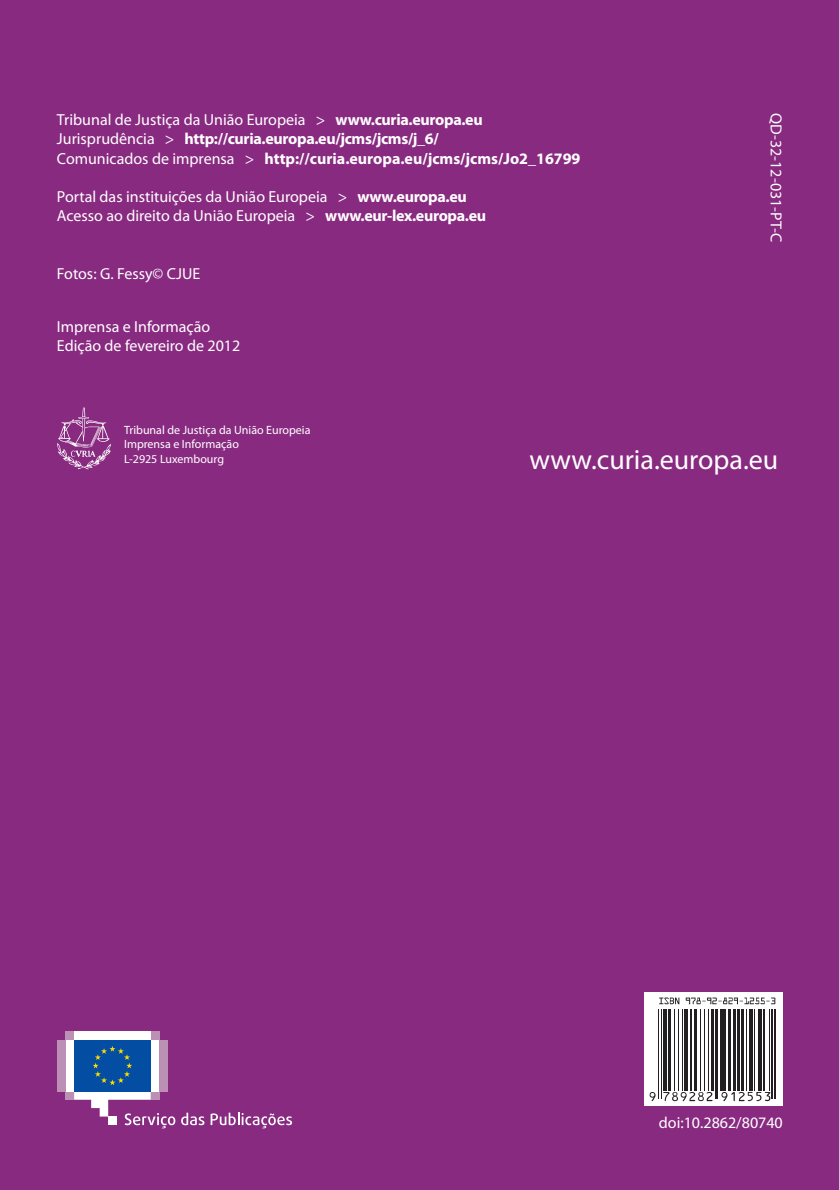
<style>
.page{position:relative;width:840px;height:1190px;background:#fff}
.page>*{position:absolute;margin:0;border:0;box-sizing:border-box;transform-origin:0 0}
.t1{font:28px "Myriad Pro";color:#fff}
.t2{font:16px/19.2px "Myriad Pro";color:#fff}
.t3{font:700 16px/19.2px "Myriad Pro";color:#fff}
.t4{font:12px/14.4px "Myriad Pro";color:#fff}
.s1{font-weight:400}
.s2{font-weight:700}
</style>
<div class="page">
<div style="left:0;top:0;width:839px;height:1190px;background:#892a81"></div>
<svg style="left:57px;top:408px;width:54px;height:61px;background:#9d4e96"></svg>
<div style="left:644px;top:992px;width:139px;height:113px;background:#fff"></div>
<hr style="left:658px;top:1009px;width:1px;height:89px;background:#231f20">
<hr style="left:661px;top:1009px;width:1px;height:89px;background:#231f20">
<hr style="left:663px;top:1009px;width:4px;height:82px;background:#231f20">
<hr style="left:668px;top:1009px;width:2px;height:82px;background:#231f20">
<hr style="left:674px;top:1009px;width:1px;height:82px;background:#231f20">
<hr style="left:678px;top:1009px;width:1px;height:82px;background:#231f20">
<hr style="left:682px;top:1009px;width:1px;height:82px;background:#231f20">
<hr style="left:684px;top:1009px;width:4px;height:82px;background:#231f20">
<hr style="left:690px;top:1009px;width:1px;height:82px;background:#231f20">
<hr style="left:694px;top:1009px;width:2px;height:82px;background:#231f20">
<hr style="left:700px;top:1009px;width:1px;height:82px;background:#231f20">
<hr style="left:704px;top:1009px;width:1px;height:82px;background:#231f20">
<hr style="left:708px;top:1009px;width:1px;height:82px;background:#231f20">
<hr style="left:711px;top:1009px;width:3px;height:82px;background:#231f20">
<hr style="left:715px;top:1009px;width:1px;height:89px;background:#231f20">
<hr style="left:717px;top:1009px;width:1px;height:89px;background:#231f20">
<hr style="left:720px;top:1009px;width:3px;height:82px;background:#231f20">
<hr style="left:725px;top:1009px;width:1px;height:82px;background:#231f20">
<hr style="left:728px;top:1009px;width:3px;height:82px;background:#231f20">
<hr style="left:734px;top:1009px;width:2px;height:82px;background:#231f20">
<hr style="left:737px;top:1009px;width:3px;height:82px;background:#231f20">
<hr style="left:741px;top:1009px;width:2px;height:82px;background:#231f20">
<hr style="left:746px;top:1009px;width:1px;height:82px;background:#231f20">
<hr style="left:749px;top:1009px;width:4px;height:82px;background:#231f20">
<hr style="left:754px;top:1009px;width:1px;height:82px;background:#231f20">
<hr style="left:758px;top:1009px;width:4px;height:82px;background:#231f20">
<hr style="left:763px;top:1009px;width:1px;height:82px;background:#231f20">
<hr style="left:769px;top:1009px;width:1px;height:82px;background:#231f20">
<hr style="left:772px;top:1009px;width:1px;height:89px;background:#231f20">
<hr style="left:774px;top:1009px;width:1px;height:89px;background:#231f20">
<svg style="left:659px;top:998px;width:20px;height:6px"></svg>
<svg style="left:686px;top:998px;width:89px;height:6px"></svg>
<svg style="left:650px;top:1092px;width:6px;height:9px"></svg>
<svg style="left:663px;top:1092px;width:50px;height:9px"></svg>
<svg style="left:721px;top:1092px;width:49px;height:9px"></svg>
<img style="left:66px;top:1091px;width:8px;height:9px">
<img style="left:66px;top:1032px;width:93px;height:8px">
<div style="left:74px;top:1032px;width:77px;height:8px;background:#fff"></div>
<div style="left:151px;top:1040px;width:8px;height:51px;background:#fff"></div>
<img style="left:159px;top:1040px;width:9px;height:51px">
<div style="left:66px;top:1040px;width:8px;height:51px;background:#fff"></div>
<img style="left:57px;top:1040px;width:9px;height:51px">
<div style="left:74px;top:1040px;width:77px;height:51px;background:#034ea2"></div>
<svg style="left:93px;top:1046px;width:39px;height:39px"></svg>
<svg style="left:74px;top:1091px;width:101px;height:37px"></svg>
<svg style="left:181px;top:1113px;width:23px;height:12px"></svg>
<svg style="left:211px;top:1113px;width:81px;height:15px"></svg>
<p class="t3" style="left:57px;top:112px;width:525px"><span class="s1">Tribunal de Justiça da União Europeia &gt;</span> www.curia.europa.eu<br><span class="s1">Jurisprudência &gt;</span> http://curia.europa.eu/jcms/jcms/j_6/<br><span class="s1">Comunicados de imprensa &gt;</span> http://curia.europa.eu/jcms/jcms/Jo2_16799</p>
<p class="t2" style="left:57px;top:189px;width:431px">Portal das instituições da União Europeia &gt; <span class="s2">www.europa.eu<br></span>Acesso ao direito da União Europeia &gt; <span class="s2">www.eur-lex.europa.eu</span></p>
<p class="t2" style="left:57px;top:265px;width:145px">Fotos: G. Fessy© CJUE</p>
<p class="t2" style="left:57px;top:318px;width:185px">Imprensa e Informação<br>Edição de fevereiro de 2012</p>
<p class="t2" style="left:784px;top:113px;width:131px;rotate:90deg">QD-32-12-031-PT-C</p>
<p class="t4" style="left:124px;top:424px;width:188px">Tribunal de Justiça da União Europeia<br>Imprensa e Informação<br>L-2925 Luxembourg</p>
<h1 class="t1" style="left:530px;top:449px;width:250px">www.curia.europa.eu</h1>
<p class="t2" style="left:659px;top:1115px;width:125px">doi:10.2862/80740</p>
</div>
